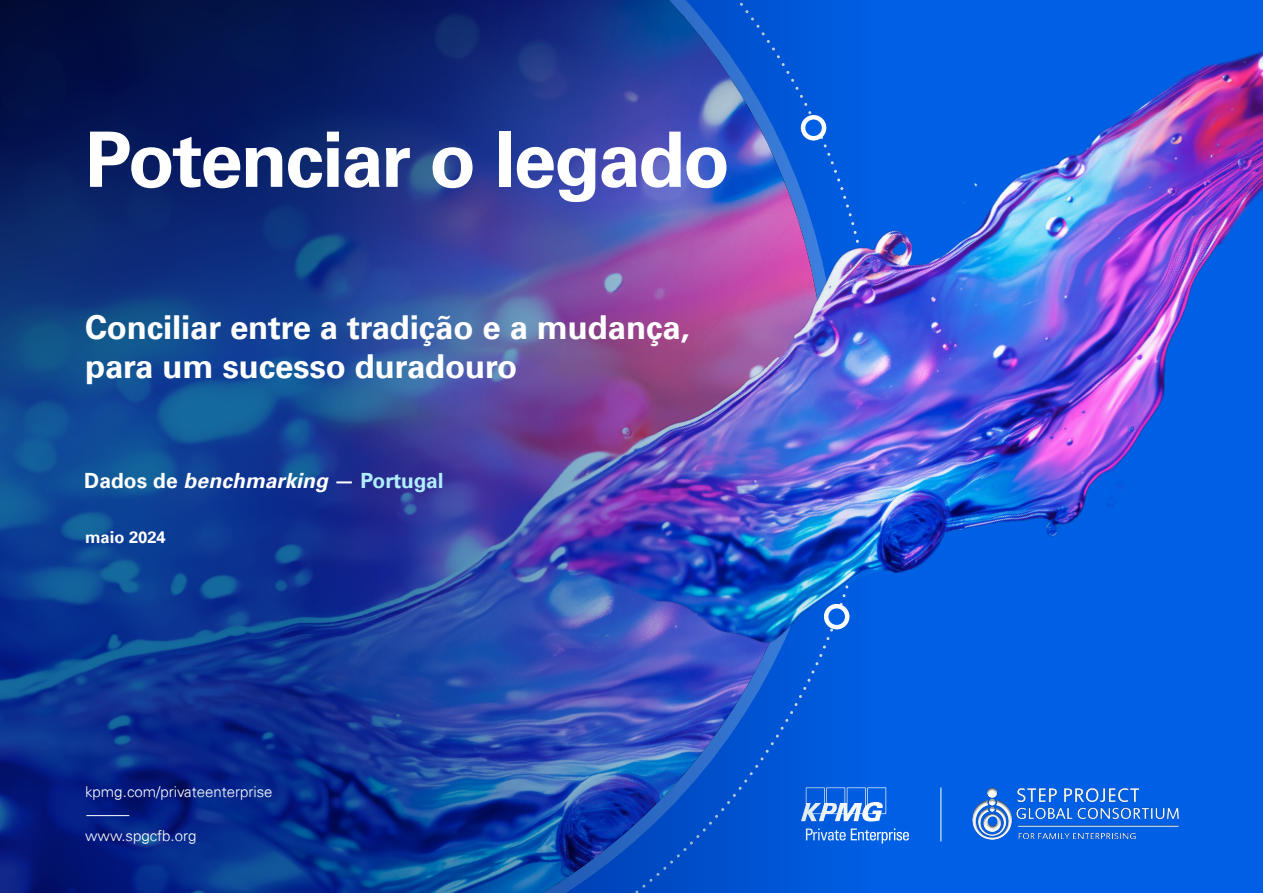
<style>
.page{position:relative;width:1263px;height:893px;background:#fff}
.page>*{position:absolute;margin:0;border:0;box-sizing:border-box;transform-origin:0 0}
.t1{font:700 76.5px "Universfor KPMG";letter-spacing:-.03em;color:#fff}
.t2{font:700 33px/39.6px "Universfor KPMG";letter-spacing:-.005em;color:#fff}
.t3{font:italic 700 21px "Universfor KPMG";letter-spacing:.005em;color:#fff}
.t4{font:700 16.5px "Universfor KPMG";color:#fff}
.t5{font:300 15px "Univers 45";color:#fff}
.s1{font-style:normal}
.s2{font-style:normal;color:#b0edfe}
</style>
<div class="page">
<img style="left:1056px;top:0;width:207px;height:877px">
<img style="left:0;top:0;width:1056px;height:893px">
<hr style="left:86px;top:815px;width:43px;height:1px;background:#fff">
<div style="left:802px;top:116px;width:22px;height:22px;border:2px solid #fff;border-radius:50%"></div>
<svg style="left:803px;top:117px;width:21px;height:21px"></svg>
<div style="left:801px;top:115px;width:25px;height:26px;border:4px solid #fff;border-radius:50%"></div>
<svg style="left:826px;top:606px;width:21px;height:21px"></svg>
<div style="left:824px;top:604px;width:25px;height:25px;border:4px solid #fff;border-radius:50%"></div>
<h1 class="t1" style="left:85px;top:114px;width:646px">Potenciar o legado</h1>
<p class="t2" style="left:85px;top:307px;width:606px">Conciliar entre a tradição e a mudança, para um sucesso duradouro</p>
<p class="t3" style="left:84px;top:468px;width:361px"><span class="s1">Dados de</span> benchmarking <span class="s1">—</span> <span class="s2">Portugal</span></p>
<p class="t4" style="left:85px;top:528px;width:82px">maio 2024</p>
<p class="t5" style="left:85px;top:782px;width:189px">kpmg.com/privateenterprise</p>
<p class="t5" style="left:85px;top:827px;width:113px">www.spgcfb.org</p>
</div>
